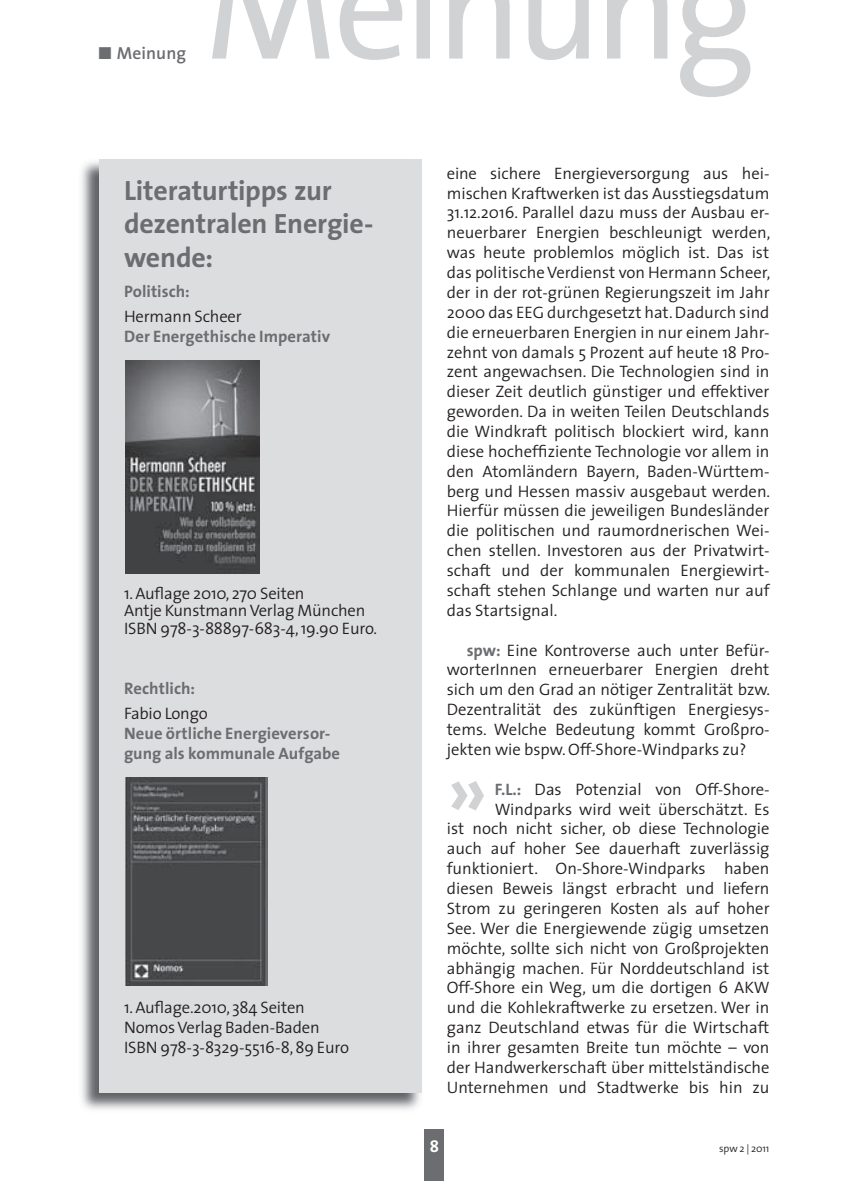
<style>
.page{position:relative;width:844px;height:1181px;background:#fff}
.page>*{position:absolute;margin:0;border:0;box-sizing:border-box;transform-origin:0 0}
.t1{font:700 75.6px "The Sans";color:#d1d2d4}
.t2{font:700 28px/33.6px "The Sans";letter-spacing:-.01em;color:#6c6d70}
.t3{font:600 17.5px "The Sans";letter-spacing:.005em;color:#6c6d70}
.t4{font:300 16.62px/19.9px "The Sans";color:#231f20;text-align:justify}
.t5{font:700 16.62px/19.9px "The Sans";letter-spacing:.005em;color:#6c6d70}
.t6{font:700 16.62px "The Sans";color:#fff}
.t7{font:300 10.5px "The Sans";letter-spacing:-.01em;color:#231f20}
.s1{font-family:"The Sans Bold Expert";font-weight:400}
.s2{font-weight:700;color:#6c6d70}
</style>
<div class="page">
<div style="left:424px;top:1129px;width:20px;height:52px;background:#6c6d70"></div>
<svg style="left:212px;top:0;width:539px;height:97px"></svg>
<img style="left:81px;top:161px;width:341px;height:949px">
<div style="left:99px;top:159px;width:323px;height:933px;background:#dcdddf"></div>
<img style="left:125px;top:360px;width:134px;height:213px">
<img style="left:125px;top:777px;width:142px;height:208px">
<p class="t3" style="left:97px;top:38px;width:90px"><span class="s1">ó</span> Meinung</p>
<h2 class="t2" style="left:124px;top:174px;width:251px">Literaturtipps zur dezentralen Energie&shy;wende:</h2>
<p class="t5" style="left:124px;top:281px;width:67px">Politisch:</p>
<p class="t4" style="left:124px;top:306px;width:119px">Hermann Scheer</p>
<p class="t5" style="left:124px;top:326px;width:207px">Der Energethische Imperativ</p>
<p class="t4" style="left:124px;top:584px;width:254px;line-height:17.8px;text-align:left">1. Auflage 2010, 270 Seiten<br>Antje Kunstmann Verlag München<br>ISBN 978-3-88897-683-4, 19.90 Euro.</p>
<p class="t5" style="left:124px;top:679px;width:72px">Rechtlich:</p>
<p class="t4" style="left:124px;top:703px;width:85px">Fabio Longo</p>
<p class="t5" style="left:124px;top:723px;width:217px">Neue örtliche Energieversor&shy;gung als kommunale Aufgabe</p>
<p class="t4" style="left:124px;top:998px;width:226px;text-align:left">1. Auflage.2010, 384 Seiten<br>Nomos Verlag Baden-Baden<br>ISBN 978-3-8329-5516-8, 89 Euro</p>
<p class="t4" style="left:446px;top:163px;width:325px">eine sichere Energieversorgung aus hei&shy;mischen Kraftwerken ist das Ausstiegsdatum 31.12.2016. Parallel dazu muss der Ausbau er&shy;neuerbarer Energien beschleunigt werden, was heute problemlos möglich ist. Das ist das politische Verdienst von Hermann Scheer, der in der rot-grünen Regierungszeit im Jahr 2000 das EEG durchgesetzt hat. Dadurch sind die erneuerbaren Energien in nur einem Jahr&shy;zehnt von damals 5 Prozent auf heute 18 Pro&shy;zent angewachsen. Die Technologien sind in dieser Zeit deutlich günstiger und effektiver geworden. Da in weiten Teilen Deutschlands die Windkraft politisch blockiert wird, kann diese hocheffiziente Technologie vor allem in den Atomländern Bayern, Baden-Württem&shy;berg und Hessen massiv ausgebaut werden.<br>Hierfür müssen die jeweiligen Bundesländer die politischen und raumordnerischen Wei&shy;chen stellen. Investoren aus der Privatwirt&shy;schaft und der kommunalen Energiewirt&shy;schaft stehen Schlange und warten nur auf das Startsignal.</p>
<p class="t4" style="left:446px;top:640px;width:325px;text-indent:20px"><span class="s2">spw:</span> Eine Kontroverse auch unter Befür&shy;worterInnen erneuerbarer Energien dreht sich um den Grad an nötiger Zentralität bzw.<br>Dezentralität des zukünftigen Energiesys&shy;tems. Welche Bedeutung kommt Großpro&shy;jekten wie bspw. Off-Shore-Windparks zu?</p>
<h1 class="t1" style="left:446px;top:740px;width:42px">»</h1>
<p class="t4" style="left:446px;top:779px;width:324px;text-align:right"><span class="s2">F.L.:</span> Das Potenzial von Off-Shore-Windparks wird weit überschätzt. Es<br>ist noch nicht sicher, ob diese Technologie auch auf hoher See dauerhaft zuverlässig funktioniert. On-Shore-Windparks haben diesen Beweis längst erbracht und liefern Strom zu geringeren Kosten als auf hoher See. Wer die Energiewende zügig umsetzen möchte, sollte sich nicht von Großprojekten abhängig machen. Für Norddeutschland ist Off-Shore ein Weg, um die dortigen 6 AKW und die Kohlekraftwerke zu ersetzen. Wer in ganz Deutschland etwas für die Wirtschaft in ihrer gesamten Breite tun möchte – von der Handwerkerschaft über mittelständische Unternehmen und Stadtwerke bis hin zu</p>
<p class="t6" style="left:429px;top:1136px;width:11px">8</p>
<p class="t7" style="left:719px;top:1142px;width:52px">spw 2 | 2011</p>
</div>
